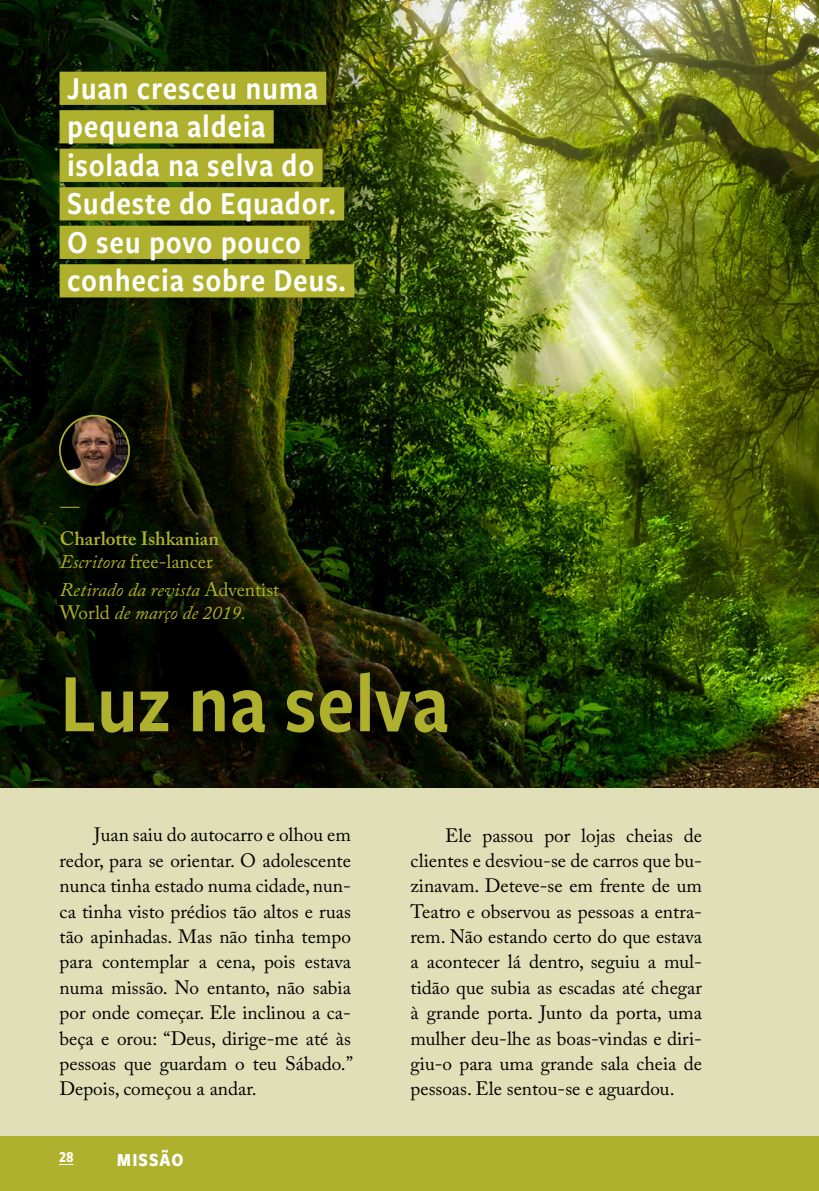
<style>
.page{position:relative;width:819px;height:1191px;background:#fff}
.page>*{position:absolute;margin:0;border:0;box-sizing:border-box;transform-origin:0 0}
.t1{font:86.27px "Freight Sans Cnd Pro Semi";color:#afb02d}
.t2{font:33.25px/38.5px "Freight Sans Cnd Pro Semi";letter-spacing:.02em;color:#fff}
.t3{font:19.25px/25.4px "Adobe Caslon Pro";color:#000;text-align:justify}
.t4{font:italic 19.25px/23.1px "Adobe Caslon Pro";color:#afb02d}
.t5{font:600 19.25px/23.1px "Adobe Caslon Pro";color:#afb02d}
.t6{font:700 19.25px "Freight Sans Cnd Pro";letter-spacing:.05em;color:#fff}
.t7{font:700 15.75px "Freight Sans Cnd Pro";color:#fff}
.s1{font-weight:400;font-style:italic}
.s2{font-weight:400}
.s3{font-style:normal}
</style>
<div class="page">
<div style="left:0;top:787px;width:819px;height:404px;background:#e1dfb7"></div>
<img style="left:0;top:0;width:819px;height:787px">
<div style="left:60px;top:72px;width:266px;height:33px;background:#afb02d"></div>
<div style="left:60px;top:110px;width:214px;height:33px;background:#afb02d"></div>
<div style="left:60px;top:149px;width:262px;height:33px;background:#afb02d"></div>
<div style="left:60px;top:187px;width:284px;height:33px;background:#afb02d"></div>
<div style="left:60px;top:226px;width:249px;height:33px;background:#afb02d"></div>
<div style="left:60px;top:264px;width:294px;height:33px;background:#afb02d"></div>
<svg style="left:8px;top:620px;width:495px;height:168px;background:#0f1302"></svg>
<svg style="left:17px;top:373px;width:155px;height:155px;background:#0b1101"></svg>
<img style="left:60px;top:416px;width:69px;height:69px;border-radius:35px">
<div style="left:59px;top:415px;width:71px;height:71px;border:2px solid #afb02d;border-radius:50%"></div>
<svg style="left:20px;top:472px;width:295px;height:190px;background:#0e1302"></svg>
<div style="left:0;top:1136px;width:819px;height:55px;background:#afb02d"></div>
<svg style="left:59px;top:1164px;width:14px;height:1px"></svg>
<h2 class="t2" style="left:67px;top:67px;width:280px">Juan cresceu numa pequena aldeia isolada na selva do<br>Sudeste do Equador.<br>O seu povo pouco conhecia sobre Deus.</h2>
<p class="t4" style="left:60px;top:494px;width:21px">—</p>
<p class="t5" style="left:60px;top:527px;width:161px">Charlotte Ishkanian<br><span class="s1">Escritora</span> <span class="s2">free-lancer</span></p>
<p class="t4" style="left:60px;top:578px;width:221px">Retirado da revista <span class="s3">Adventist<br>World</span> de março de 2019.</p>
<h1 class="t1" style="left:60px;top:644px;width:390px">Luz na selva</h1>
<p class="t3" style="left:60px;top:822px;width:295px;text-indent:35px">Juan saiu do autocarro e olhou em redor, para se orientar. O adolescente nunca tinha estado numa cidade, nun&shy;ca tinha visto prédios tão altos e ruas tão apinhadas. Mas não tinha tempo para contemplar a cena, pois estava numa missão. No entanto, não sabia por onde começar. Ele inclinou a ca&shy;beça e orou: “Deus, dirige-me até às pessoas que guardam o teu Sábado.” Depois, começou a andar.</p>
<p class="t7" style="left:59px;top:1146px;width:16px">28</p>
<p class="t6" style="left:117px;top:1146px;width:68px">MISSÃO</p>
<p class="t3" style="left:410px;top:822px;width:293px;text-indent:35px">Ele passou por lojas cheias de clientes e desviou-se de carros que bu&shy;zinavam. Deteve-se em frente de um Teatro e observou as pessoas a entra&shy;rem. Não estando certo do que estava a acontecer lá dentro, seguiu a mul&shy;tidão que subia as escadas até chegar à grande porta. Junto da porta, uma mulher deu-lhe as boas-vindas e diri&shy;giu-o para uma grande sala cheia de pessoas. Ele sentou-se e aguardou.</p>
</div>
